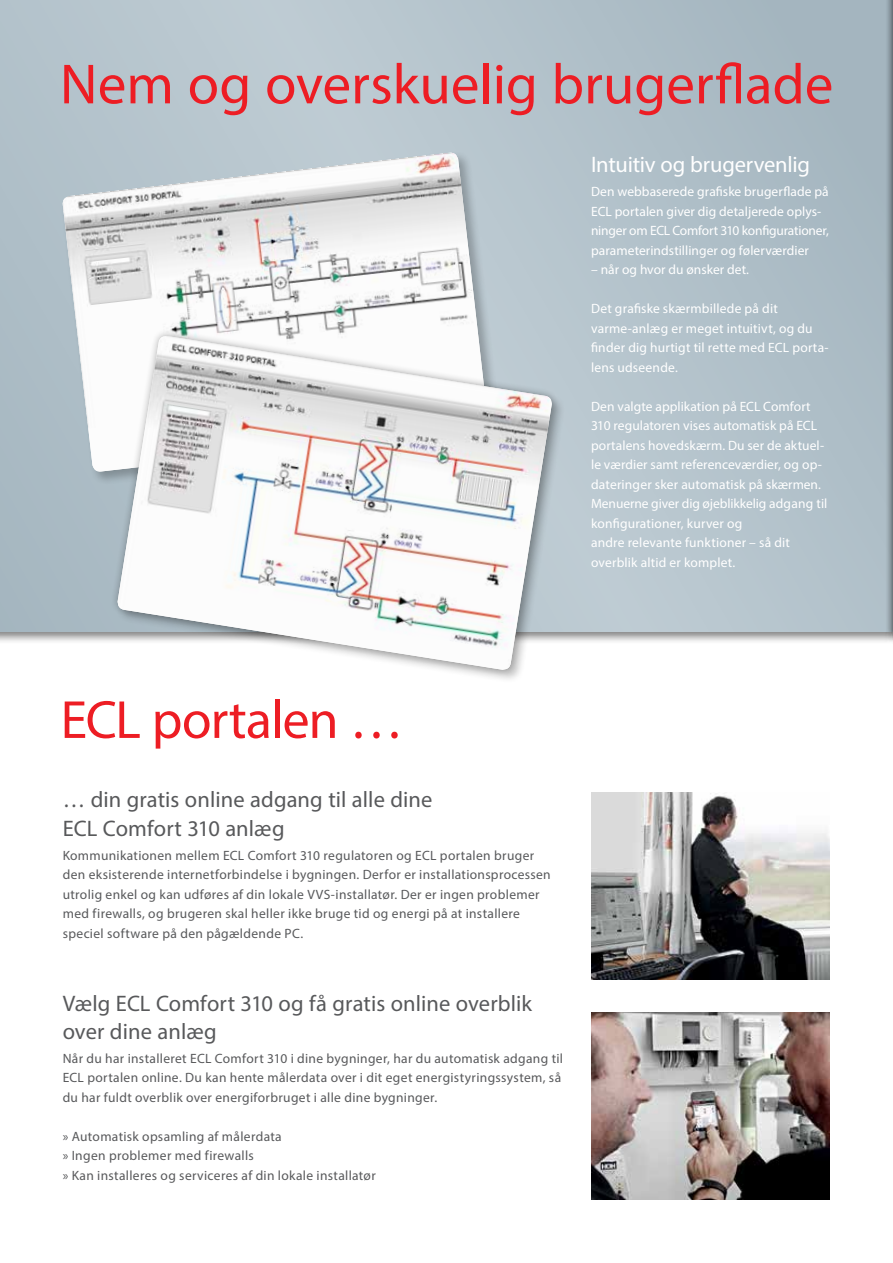
<style>
.page{position:relative;width:893px;height:1263px;background:#fff}
.page>*{position:absolute;margin:0;border:0;box-sizing:border-box;transform-origin:0 0}
.t1{font:57px "Myriad Pro";color:#ed1d24}
.t2{font:54px "Myriad Pro";letter-spacing:-.02em;color:#ed1d24}
.t3{font:22.5px/28.5px "Myriad Pro";letter-spacing:.005em;color:#58595b}
.t4{font:22.5px "Myriad Pro";letter-spacing:-.01em;color:#fff}
.t5{font:13.5px/19.5px "Myriad Pro";letter-spacing:.025em;color:#58595b}
.t6{font:13.5px/19.5px "Myriad Pro";letter-spacing:.005em;color:#fff}
</style>
<div class="page">
<div style="left:0;top:0;width:893px;height:631px;background:#b2c2ca"></div>
<img style="left:591px;top:1012px;width:238px;height:187px">
<img style="left:591px;top:792px;width:238px;height:187px">
<div style="left:61px;top:151px;width:441px;height:334px;background:#000;opacity:.25"></div>
<img style="left:62px;top:153px;width:427px;height:319px">
<svg style="left:108px;top:326px;width:453px;height:353px;fill:#fcfcfc"></svg>
<img style="left:116px;top:336px;width:437px;height:335px">
<div style="left:885px;top:0;width:8px;height:644px;background:#000;opacity:.75"></div>
<hr style="left:892px;top:0;width:1px;height:631px;background:#fff">
<h1 class="t1" style="left:60px;top:49px;width:775px">Nem og overskuelig brugerflade</h1>
<h3 class="t4" style="left:591px;top:151px;width:221px">Intuitiv og brugervenlig</h3>
<p class="t6" style="left:591px;top:182px;width:239px">Den webbaserede grafiske brugerflade på ECL portalen giver dig detaljerede oplys&shy;ninger om ECL Comfort 310 konfigurationer, parameterindstillinger og følerværdier</p>
<p class="t6" style="left:591px;top:260px;width:159px">– når og hvor du ønsker det.</p>
<p class="t6" style="left:591px;top:299px;width:239px">Det grafiske skærmbillede på dit varme-anlæg er meget intuitivt, og du finder dig hurtigt til rette med ECL porta&shy;lens udseende.</p>
<p class="t6" style="left:591px;top:396px;width:238px">Den valgte applikation på ECL Comfort 310 regulatoren vises automatisk på ECL portalens hovedskærm. Du ser de aktuel&shy;le værdier samt referenceværdier, og op&shy;dateringer sker automatisk på skærmen.<br>Menuerne giver dig øjeblikkelig adgang til konfigurationer, kurver og<br>andre relevante funktioner – så dit overblik altid er komplet.</p>
<h2 class="t2" style="left:61px;top:686px;width:344px">ECL portalen …</h2>
<h3 class="t3" style="left:63px;top:785px;width:371px">… din gratis online adgang til alle dine<br>ECL Comfort 310 anlæg</h3>
<p class="t5" style="left:63px;top:845px;width:490px">Kommunikationen mellem ECL Comfort 310 regulatoren og ECL portalen bruger den eksisterende internetforbindelse i bygningen. Derfor er installationsprocessen utrolig enkel og kan udføres af din lokale VVS-installatør. Der er ingen problemer med firewalls, og brugeren skal heller ikke bruge tid og energi på at installere speciel software på den pågældende PC.</p>
<h3 class="t3" style="left:63px;top:988px;width:471px">Vælg ECL Comfort 310 og få gratis online overblik over dine anlæg</h3>
<p class="t5" style="left:63px;top:1048px;width:502px">Når du har installeret ECL Comfort 310 i dine bygninger, har du automatisk adgang til<br>ECL portalen online. Du kan hente målerdata over i dit eget energistyringssystem, så du har fuldt overblik over energiforbruget i alle dine bygninger.</p>
<p class="t5" style="left:63px;top:1126px;width:315px">» Automatisk opsamling af målerdata<br>» Ingen problemer med firewalls<br>» Kan installeres og serviceres af din lokale installatør</p>
</div>
